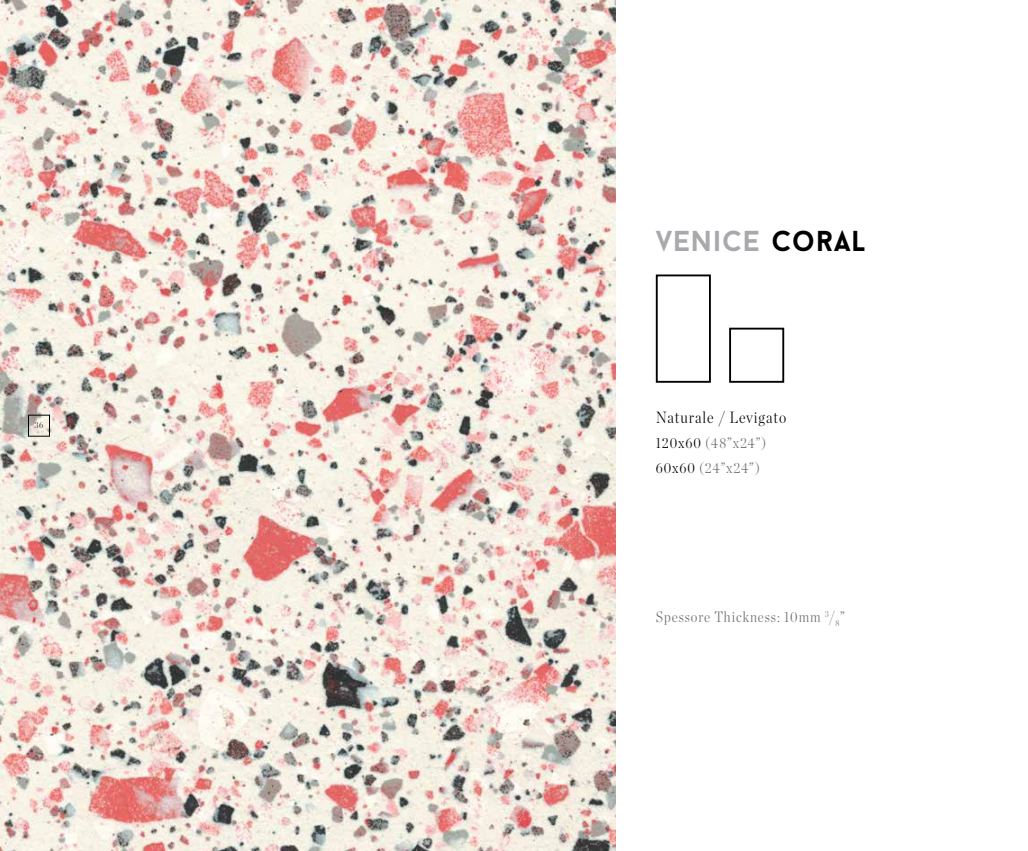
<style>
.page{position:relative;width:1028px;height:851px;background:#fff}
.page>*{position:absolute;margin:0;border:0;box-sizing:border-box;transform-origin:0 0}
.t1{font:700 28.75px "Baron Neue";letter-spacing:.03em;color:#a7a9ac}
.t2{font:300 16.25px "Chronicle Disp Cond";letter-spacing:.06em;color:#000}
.t3{font:300 15px/25px "Chronicle Disp Cond";letter-spacing:.06em;color:#6d6e71}
.t4{font:300 8.75px "Chronicle Disp Cond";color:#000}
.s1{color:#000}
</style>
<div class="page">
<img style="left:0;top:0;width:615px;height:850px">
<div style="left:656px;top:274px;width:55px;height:108px;border:2px solid #000"></div>
<div style="left:729px;top:327px;width:55px;height:55px;border:2px solid #000"></div>
<div style="left:28px;top:415px;width:22px;height:21px;border:1px solid #000"></div>
<p class="t4" style="left:35px;top:418px;width:10px">36</p>
<h1 class="t1" style="left:656px;top:222px;width:211px">VENICE <span class="s1">CORAL</span></h1>
<p class="t2" style="left:656px;top:405px;width:132px">Naturale / Levigato</p>
<p class="t3" style="left:656px;top:429px;width:112px"><span class="s1">120x60</span> (48”x24”)<br><span class="s1">60x60</span> (24”x24”)</p>
<p class="t3" style="left:656px;top:603px;width:191px">Spessore Thickness: 10mm <sup>3</sup>/<sub>8</sub>”</p>
</div>
